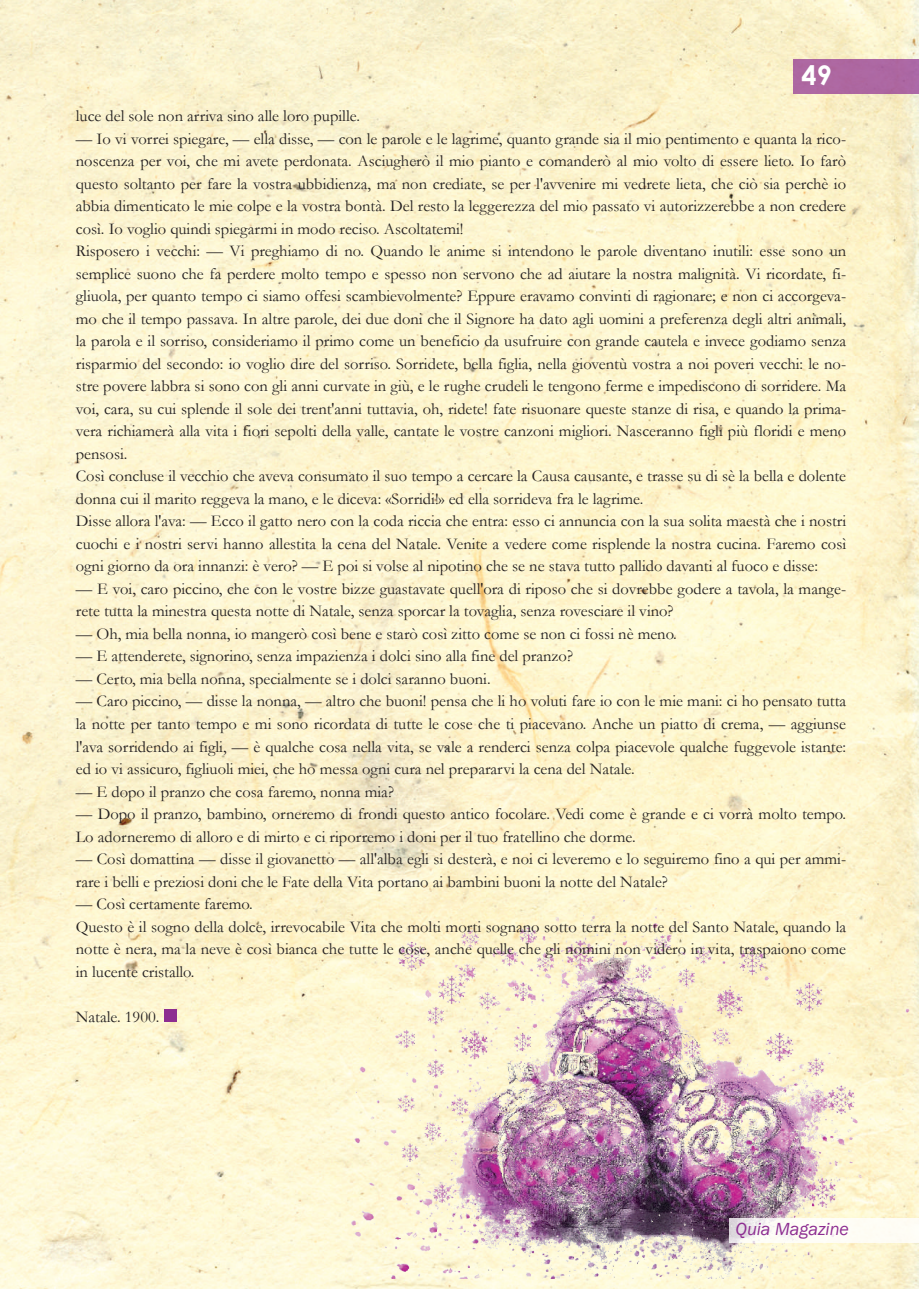
<style>
.page{position:relative;width:919px;height:1289px;background:#fff}
.page>*{position:absolute;margin:0;border:0;box-sizing:border-box;transform-origin:0 0}
.t1{font:700 27px "Century Gothic";color:#fff}
.t2{font:italic 18px "Franklin Gothic";color:#8d2d91}
.t3{font:16.5px/22.5px "Garamond";color:#231f20}
</style>
<div class="page">
<img style="left:0;top:0;width:918px;height:1288px">
<div style="left:793px;top:59px;width:125px;height:34px;background:#ad67a1"></div>
<div style="left:164px;top:1009px;width:12px;height:12px;background:#8d2d91"></div>
<img style="left:349px;top:900px;width:569px;height:378px">
<div style="left:729px;top:1217px;width:189px;height:25px;background:#fff;opacity:.8"></div>
<h1 class="t1" style="left:801px;top:58px;width:32px">49</h1>
<p class="t3" style="left:76px;top:105px;width:285px">luce del sole non arriva sino alle loro pupille.</p>
<p class="t3" style="left:76px;top:127px;width:771px">— Io vi vorrei spiegare, — ella disse, — con le parole e le lagrime, quanto grande sia il mio pentimento e quanta la rico&shy;noscenza per voi, che mi avete perdonata. Asciugherò il mio pianto e comanderò al mio volto di essere lieto. Io farò questo soltanto per fare la vostra ubbidienza, ma non crediate, se per l'avvenire mi vedrete lieta, che ciò sia perchè io abbia dimenticato le mie colpe e la vostra bontà. Del resto la leggerezza del mio passato vi autorizzerebbe a non credere così. Io voglio quindi spiegarmi in modo reciso. Ascoltatemi!<br>Risposero i vecchi: — Vi preghiamo di no. Quando le anime si intendono le parole diventano inutili: esse sono un semplice suono che fa perdere molto tempo e spesso non servono che ad aiutare la nostra malignità. Vi ricordate, fi&shy;gliuola, per quanto tempo ci siamo offesi scambievolmente? Eppure eravamo convinti di ragionare; e non ci accorgeva&shy;mo che il tempo passava. In altre parole, dei due doni che il Signore ha dato agli uomini a preferenza degli altri animali, la parola e il sorriso, consideriamo il primo come un beneficio da usufruire con grande cautela e invece godiamo senza risparmio del secondo: io voglio dire del sorriso. Sorridete, bella figlia, nella gioventù vostra a noi poveri vecchi: le no&shy;stre povere labbra si sono con gli anni curvate in giù, e le rughe crudeli le tengono ferme e impediscono di sorridere. Ma voi, cara, su cui splende il sole dei trent'anni tuttavia, oh, ridete! fate risuonare queste stanze di risa, e quando la prima&shy;vera richiamerà alla vita i fiori sepolti della valle, cantate le vostre canzoni migliori. Nasceranno figli più floridi e meno pensosi.<br>Così concluse il vecchio che aveva consumato il suo tempo a cercare la Causa causante, e trasse su di sè la bella e dolente donna cui il marito reggeva la mano, e le diceva: «Sorridi!» ed ella sorrideva fra le lagrime.<br>Disse allora l'ava: — Ecco il gatto nero con la coda riccia che entra: esso ci annuncia con la sua solita maestà che i nostri cuochi e i nostri servi hanno allestita la cena del Natale. Venite a vedere come risplende la nostra cucina. Faremo così ogni giorno da ora innanzi: è vero? — E poi si volse al nipotino che se ne stava tutto pallido davanti al fuoco e disse:</p>
<p class="t3" style="left:76px;top:577px;width:771px">— E voi, caro piccino, che con le vostre bizze guastavate quell'ora di riposo che si dovrebbe godere a tavola, la mange&shy;rete tutta la minestra questa notte di Natale, senza sporcar la tovaglia, senza rovesciare il vino?</p>
<p class="t3" style="left:76px;top:622px;width:602px">— Oh, mia bella nonna, io mangerò così bene e starò così zitto come se non ci fossi nè meno.</p>
<p class="t3" style="left:76px;top:645px;width:498px">— E attenderete, signorino, senza impazienza i dolci sino alla fine del pranzo?</p>
<p class="t3" style="left:76px;top:667px;width:416px">— Certo, mia bella nonna, specialmente se i dolci saranno buoni.</p>
<p class="t3" style="left:76px;top:690px;width:771px;text-align:justify">— Caro piccino, — disse la nonna, — altro che buoni! pensa che li ho voluti fare io con le mie mani: ci ho pensato tutta la notte per tanto tempo e mi sono ricordata di tutte le cose che ti piacevano. Anche un piatto di crema, — aggiunse l'ava sorridendo ai figli, — è qualche cosa nella vita, se vale a renderci senza colpa piacevole qualche fuggevole istante: ed io vi assicuro, figliuoli miei, che ho messa ogni cura nel prepararvi la cena del Natale.</p>
<p class="t3" style="left:76px;top:780px;width:320px">— E dopo il pranzo che cosa faremo, nonna mia?</p>
<p class="t3" style="left:76px;top:802px;width:771px">— Dopo il pranzo, bambino, orneremo di frondi questo antico focolare. Vedi come è grande e ci vorrà molto tempo.<br>Lo adorneremo di alloro e di mirto e ci riporremo i doni per il tuo fratellino che dorme.</p>
<p class="t3" style="left:76px;top:847px;width:771px">— Così domattina — disse il giovanetto — all'alba egli si desterà, e noi ci leveremo e lo seguiremo fino a qui per ammi&shy;rare i belli e preziosi doni che le Fate della Vita portano ai bambini buoni la notte del Natale?</p>
<p class="t3" style="left:76px;top:892px;width:771px">— Così certamente faremo.<br>Questo è il sogno della dolce, irrevocabile Vita che molti morti sognano sotto terra la notte del Santo Natale, quando la notte è nera, ma la neve è così bianca che tutte le cose, anche quelle che gli nomini non videro in vita, traspaiono come in lucente cristallo.</p>
<p class="t3" style="left:76px;top:1005px;width:85px">Natale. 1900.</p>
<p class="t2" style="left:735px;top:1218px;width:115px">Quia Magazine</p>
</div>
